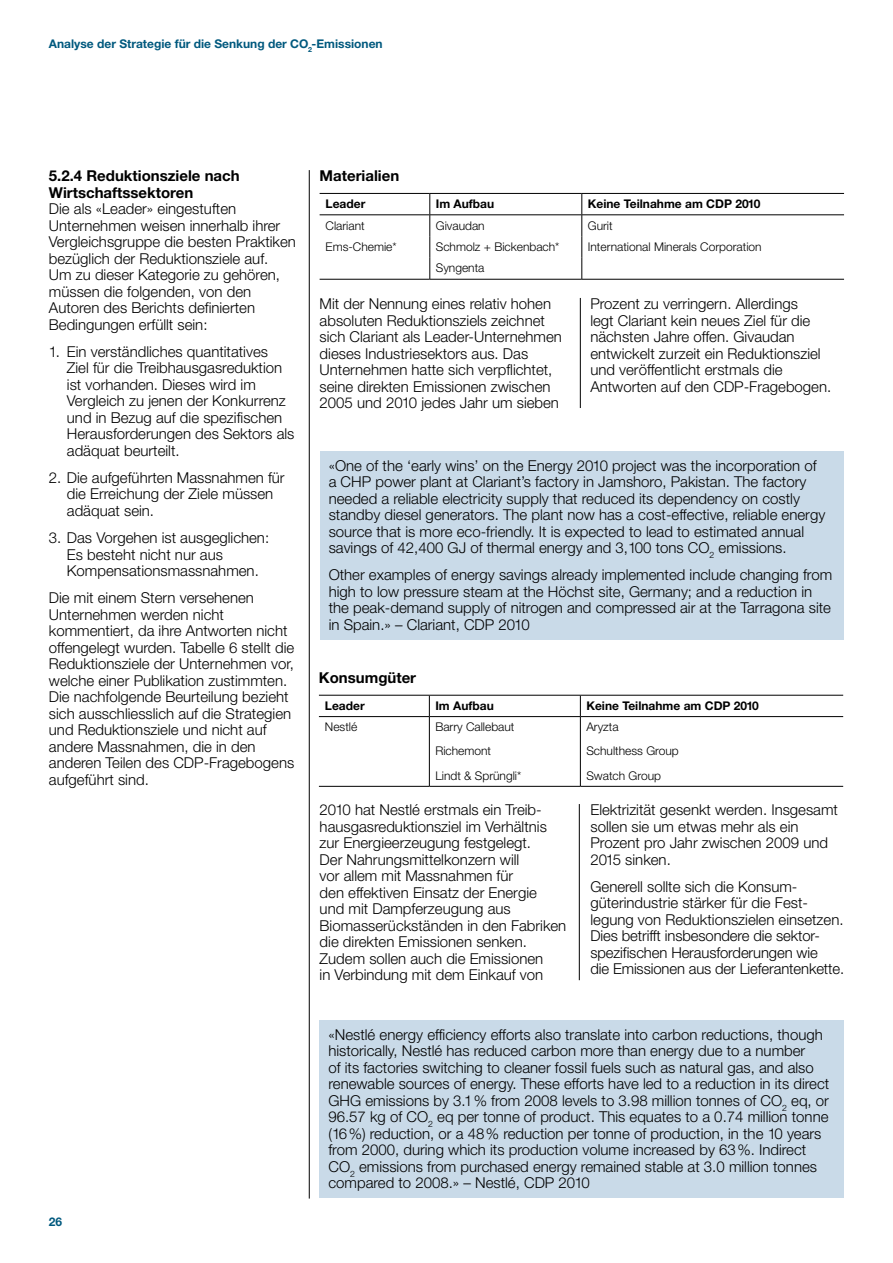
<style>
.page{position:relative;width:893px;height:1263px;background:#fff}
.page>*{position:absolute;margin:0;border:0;box-sizing:border-box;transform-origin:0 0}
.t1{font:300 15px/16.5px "Helvetica Neue";color:#000}
.t2{font:700 15px/16.5px "Helvetica Neue";color:#000}
.t3{font:300 12px/24.2px "Helvetica Neue";color:#000}
.t4{font:700 12px "Helvetica Neue";color:#000}
.t5{font:700 12px "Helvetica Neue";color:#00597e}
</style>
<div class="page">
<hr style="left:309px;top:170px;width:1px;height:1028px;background:#000">
<hr style="left:320px;top:193px;width:110px;height:1px;background:#000">
<hr style="left:430px;top:193px;width:152px;height:1px;background:#000">
<hr style="left:582px;top:193px;width:262px;height:1px;background:#000">
<svg style="left:429px;top:194px;width:1px;height:85px"></svg>
<svg style="left:581px;top:194px;width:1px;height:85px"></svg>
<hr style="left:320px;top:279px;width:110px;height:1px;background:#000">
<hr style="left:430px;top:279px;width:152px;height:1px;background:#000">
<hr style="left:582px;top:279px;width:262px;height:1px;background:#000">
<hr style="left:320px;top:214px;width:110px;height:1px;background:#000">
<hr style="left:430px;top:214px;width:152px;height:1px;background:#000">
<hr style="left:582px;top:214px;width:262px;height:1px;background:#000">
<div style="left:320px;top:451px;width:524px;height:189px;background:#c9dae8"></div>
<hr style="left:319px;top:695px;width:110px;height:1px;background:#000">
<hr style="left:429px;top:695px;width:151px;height:1px;background:#000">
<svg style="left:429px;top:695px;width:1px;height:21px"></svg>
<hr style="left:580px;top:695px;width:263px;height:1px;background:#000">
<svg style="left:580px;top:695px;width:1px;height:21px"></svg>
<hr style="left:429px;top:717px;width:1px;height:69px;background:#000">
<hr style="left:580px;top:717px;width:1px;height:69px;background:#000">
<hr style="left:319px;top:716px;width:110px;height:1px;background:#000">
<hr style="left:429px;top:716px;width:151px;height:1px;background:#000">
<hr style="left:580px;top:716px;width:263px;height:1px;background:#000">
<hr style="left:319px;top:786px;width:110px;height:1px;background:#000">
<hr style="left:429px;top:786px;width:151px;height:1px;background:#000">
<hr style="left:580px;top:786px;width:263px;height:1px;background:#000">
<div style="left:320px;top:1020px;width:524px;height:178px;background:#c9dae8"></div>
<hr style="left:580px;top:298px;width:1px;height:110px;background:#000">
<hr style="left:579px;top:804px;width:1px;height:176px;background:#000">
<p class="t5" style="left:49px;top:36px;width:335px">Analyse der Strategie für die Senkung der CO<sub>2</sub>-Emissionen</p>
<p class="t2" style="left:49px;top:167px;width:192px">5.2.4 Reduktionsziele nach<br>Wirtschaftssektoren</p>
<p class="t1" style="left:49px;top:200px;width:249px">Die als «Leader» eingestuften Unternehmen weisen innerhalb ihrer Vergleichsgruppe die besten Praktiken bezüglich der Reduktionsziele auf.<br>Um zu dieser Kategorie zu gehören, müssen die folgenden, von den Autoren des Berichts definierten Bedingungen erfüllt sein:</p>
<p class="t1" style="left:67px;top:343px;width:229px;text-indent:-18px">1. Ein verständliches quantitatives<br>Ziel für die Treibhausgasreduktion ist vorhanden. Dieses wird im<br>Vergleich zu jenen der Konkurrenz und in Bezug auf die spezifischen<br>Herausforderungen des Sektors als adäquat beurteilt.</p>
<p class="t1" style="left:67px;top:469px;width:219px;text-indent:-18px">2. Die aufgeführten Massnahmen für die Erreichung der Ziele müssen adäquat sein.</p>
<p class="t1" style="left:67px;top:529px;width:204px;text-indent:-18px">3. Das Vorgehen ist ausgeglichen:<br>Es besteht nicht nur aus<br>Kompensationsmassnahmen.</p>
<p class="t1" style="left:49px;top:589px;width:247px">Die mit einem Stern versehenen Unternehmen werden nicht kommentiert, da ihre Antworten nicht offengelegt wurden. Tabelle 6 stellt die Reduktionsziele der Unternehmen vor, welche einer Publikation zustimmten.<br>Die nachfolgende Beurteilung bezieht sich ausschliesslich auf die Strategien und Reduktionsziele und nicht auf andere Massnahmen, die in den anderen Teilen des CDP-Fragebogens aufgeführt sind.</p>
<p class="t5" style="left:49px;top:1214px;width:15px">26</p>
<p class="t2" style="left:320px;top:167px;width:81px">Materialien</p>
<p class="t4" style="left:326px;top:196px;width:41px">Leader</p>
<p class="t4" style="left:436px;top:196px;width:60px">Im Aufbau</p>
<p class="t4" style="left:588px;top:196px;width:174px">Keine Teilnahme am CDP 2010</p>
<p class="t3" style="left:326px;top:213px;width:41px">Clariant</p>
<p class="t3" style="left:436px;top:213px;width:50px">Givaudan</p>
<p class="t3" style="left:588px;top:213px;width:26px">Gurit</p>
<p class="t3" style="left:326px;top:234px;width:73px">Ems-Chemie*</p>
<p class="t3" style="left:436px;top:234px;width:125px">Schmolz + Bickenbach*</p>
<p class="t3" style="left:588px;top:234px;width:175px">International Minerals Corporation</p>
<p class="t3" style="left:436px;top:256px;width:50px">Syngenta</p>
<p class="t1" style="left:320px;top:295px;width:244px">Mit der Nennung eines relativ hohen absoluten Reduktionsziels zeichnet sich Clariant als Leader-Unternehmen dieses Industriesektors aus. Das Unternehmen hatte sich verpflichtet, seine direkten Emissionen zwischen 2005 und 2010 jedes Jahr um sieben</p>
<p class="t1" style="left:590px;top:295px;width:242px">Prozent zu verringern. Allerdings<br>legt Clariant kein neues Ziel für die nächsten Jahre offen. Givaudan entwickelt zurzeit ein Reduktionsziel und veröffentlicht erstmals die Antworten auf den CDP-Fragebogen.</p>
<p class="t1" style="left:329px;top:457px;width:498px">«One of the ‘early wins’ on the Energy 2010 project was the incorporation of a CHP power plant at Clariant’s factory in Jamshoro, Pakistan. The factory needed a reliable electricity supply that reduced its dependency on costly standby diesel generators. The plant now has a cost-effective, reliable energy source that is more eco-friendly. It is expected to lead to estimated annual savings of 42,400 GJ of thermal energy and 3,100 tons CO<sub>2</sub> emissions.</p>
<p class="t1" style="left:329px;top:566px;width:505px">Other examples of energy savings already implemented include changing from high to low pressure steam at the Höchst site, Germany; and a reduction in the peak-demand supply of nitrogen and compressed air at the Tarragona site in Spain.» – Clariant, CDP 2010</p>
<p class="t2" style="left:319px;top:669px;width:99px">Konsumgüter</p>
<p class="t4" style="left:325px;top:698px;width:41px">Leader</p>
<p class="t4" style="left:435px;top:698px;width:60px">Im Aufbau</p>
<p class="t4" style="left:586px;top:698px;width:174px">Keine Teilnahme am CDP 2010</p>
<p class="t3" style="left:325px;top:715px;width:34px">Nestlé</p>
<p class="t3" style="left:435px;top:715px;width:88px">Barry Callebaut<br>Richemont<br>Lindt &amp; Sprüngli*</p>
<p class="t3" style="left:586px;top:715px;width:94px">Aryzta<br>Schulthess Group<br>Swatch Group</p>
<p class="t1" style="left:320px;top:801px;width:248px">2010 hat Nestlé erstmals ein Treib&shy;hausgasreduktionsziel im Verhältnis zur Energieerzeugung festgelegt.<br>Der Nahrungsmittelkonzern will<br>vor allem mit Massnahmen für<br>den effektiven Einsatz der Energie<br>und mit Dampferzeugung aus Biomasserückständen in den Fabriken die direkten Emissionen senken.<br>Zudem sollen auch die Emissionen<br>in Verbindung mit dem Einkauf von</p>
<p class="t1" style="left:590px;top:801px;width:249px">Elektrizität gesenkt werden. Insgesamt sollen sie um etwas mehr als ein<br>Prozent pro Jahr zwischen 2009 und<br>2015 sinken.</p>
<p class="t1" style="left:590px;top:878px;width:255px">Generell sollte sich die Konsum&shy;güterindustrie stärker für die Fest&shy;legung von Reduktionszielen einsetzen.<br>Dies betrifft insbesondere die sektor&shy;spezifischen Herausforderungen wie<br>die Emissionen aus der Lieferantenkette.</p>
<p class="t1" style="left:328px;top:1026px;width:502px">«Nestlé energy efficiency efforts also translate into carbon reductions, though historically, Nestlé has reduced carbon more than energy due to a number<br>of its factories switching to cleaner fossil fuels such as natural gas, and also renewable sources of energy. These efforts have led to a reduction in its direct GHG emissions by 3.1% from 2008 levels to 3.98 million tonnes of CO<sub>2</sub> eq, or 96.57 kg of CO<sub>2</sub> eq per tonne of product. This equates to a 0.74 million tonne (16%) reduction, or a 48% reduction per tonne of production, in the 10 years from 2000, during which its production volume increased by 63%. Indirect CO<sub>2</sub> emissions from purchased energy remained stable at 3.0 million tonnes compared to 2008.» – Nestlé, CDP 2010</p>
</div>
